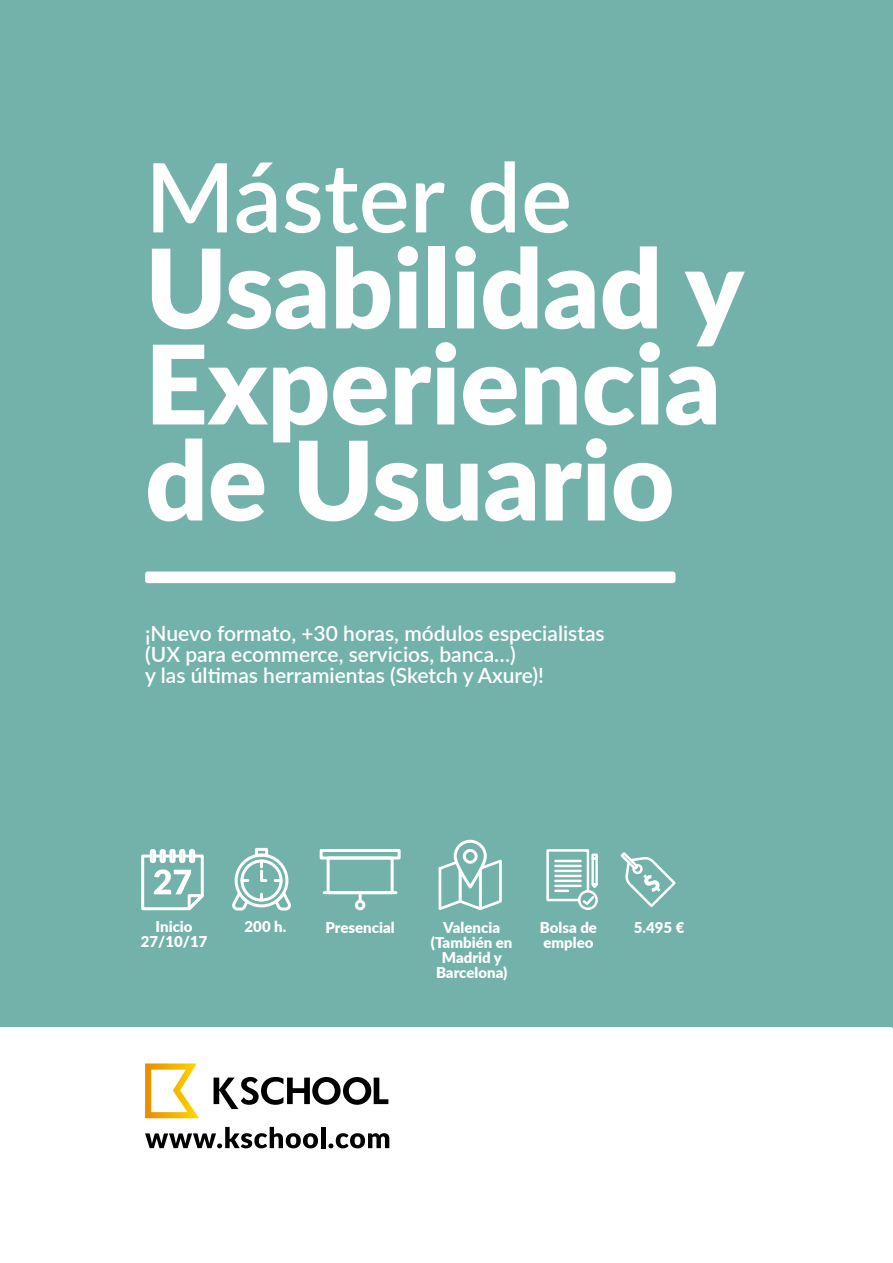
<style>
.page{position:relative;width:893px;height:1263px;background:#fff}
.page>*{position:absolute;margin:0;border:0;box-sizing:border-box;transform-origin:0 0}
.t1{font:900 109.5px/96px "Lato";color:#fff}
.t2{font:600 96px "Lato";color:#fff}
.t3{font:600 21px/21px "Lato";color:#fff}
.t4{font:900 15px/15px "Lato";color:#fff;text-align:center}
</style>
<div class="page">
<div style="left:0;top:0;width:893px;height:1028px;background:#73b2aa"></div>
<svg style="left:145px;top:1127px;width:173px;height:21px"></svg>
<hr style="left:321px;top:1127px;width:4px;height:21px;background:#000">
<svg style="left:328px;top:1133px;width:61px;height:15px"></svg>
<div style="left:145px;top:571px;width:530px;height:12px;background:#fff;border-radius:3px"></div>
<div style="left:150px;top:849px;width:6px;height:14px;border:3px solid #fff"></div>
<div style="left:160px;top:849px;width:6px;height:14px;border:3px solid #fff"></div>
<div style="left:169px;top:849px;width:7px;height:14px;border:3px solid #fff"></div>
<div style="left:179px;top:849px;width:6px;height:14px;border:3px solid #fff"></div>
<div style="left:189px;top:849px;width:6px;height:14px;border:3px solid #fff"></div>
<svg style="left:620px;top:852px;width:56px;height:55px"></svg>
<svg style="left:438px;top:839px;width:64px;height:71px"></svg>
<div style="left:463px;top:849px;width:15px;height:15px;border:3px solid #fff;border-radius:50%"></div>
<svg style="left:232px;top:847px;width:59px;height:64px"></svg>
<div style="left:320px;top:849px;width:81px;height:10px;border:3px solid #fff"></div>
<div style="left:327px;top:856px;width:67px;height:38px;border:3px solid #fff"></div>
<div style="left:355px;top:900px;width:10px;height:10px;border:3px solid #fff;border-radius:50%"></div>
<hr style="left:324px;top:891px;width:72px;height:3px;background:#fff">
<svg style="left:359px;top:894px;width:3px;height:7px"></svg>
<div style="left:578px;top:890px;width:20px;height:20px;border:2px solid #fff;border-radius:50%"></div>
<svg style="left:546px;top:849px;width:52px;height:58px"></svg>
<svg style="left:141px;top:853px;width:63px;height:58px"></svg>
<svg style="left:145px;top:1063px;width:54px;height:55px"></svg>
<svg style="left:214px;top:1077px;width:174px;height:32px"></svg>
<h2 class="t2" style="left:145px;top:128px;width:428px">Máster de</h2>
<h1 class="t1" style="left:145px;top:236px;width:600px">Usabilidad y<br>Experiencia de Usuario</h1>
<p class="t3" style="left:145px;top:622px;width:461px">¡Nuevo formato, +30 horas, módulos especialistas (UX para ecommerce, servicios, banca…)<br>y las últimas herramientas (Sketch y Axure)!</p>
<p class="t4" style="left:156px;top:918px;width:39px">Inicio</p>
<p class="t4" style="left:245px;top:918px;width:43px">200 h.</p>
<p class="t4" style="left:141px;top:933px;width:68px">27/10/17</p>
<p class="t4" style="left:325px;top:919px;width:71px">Presencial</p>
<p class="t4" style="left:431px;top:919px;width:83px">Valencia (También en<br>Madrid y<br>Barcelona)</p>
<p class="t4" style="left:540px;top:919px;width:59px;text-align:left">Bolsa de empleo</p>
<p class="t4" style="left:634px;top:919px;width:52px">5.495 €</p>
</div>
